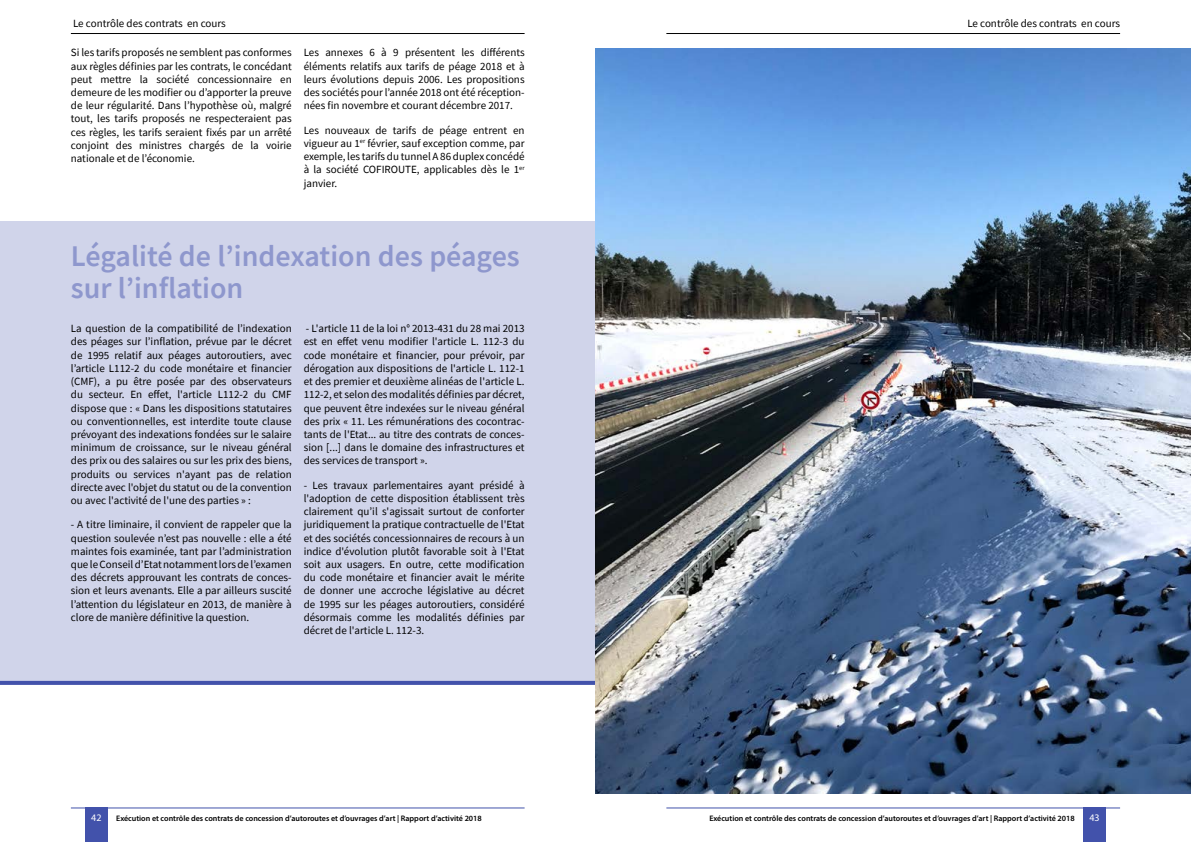
<style>
.page{position:relative;width:1191px;height:842px;background:#fff}
.page>*{position:absolute;margin:0;border:0;box-sizing:border-box;transform-origin:0 0}
.t1{font:600 30px/32px "Source Sans Pro";color:#8e97cd}
.t2{font:11px/13.2px "Source Sans Pro";color:#000;text-align:justify}
.t3{font:10px "Myriad Pro";color:#fff}
.t4{font:600 8px "Myriad Pro";color:#000}
</style>
<div class="page">
<div style="left:85px;top:808px;width:23px;height:34px;background:#4252ab"></div>
<div style="left:1083px;top:808px;width:23px;height:34px;background:#4252ab"></div>
<hr style="left:71px;top:807px;width:453px;height:1px;background:#4252ab">
<hr style="left:666px;top:807px;width:454px;height:1px;background:#4252ab">
<hr style="left:71px;top:33px;width:453px;height:1px;background:#000">
<hr style="left:666px;top:33px;width:454px;height:1px;background:#000">
<div style="left:0;top:221px;width:595px;height:464px;background:#d0d4ea"></div>
<svg style="left:0;top:681px;width:595px;height:4px;background:#4655ac"></svg>
<img style="left:595px;top:48px;width:596px;height:746px">
<p class="t2" style="left:73px;top:17px;width:154px">Le contrôle des contrats en cours</p>
<p class="t2" style="left:967px;top:17px;width:154px">Le contrôle des contrats en cours</p>
<p class="t2" style="left:71px;top:46px;width:222px">Si les tarifs proposés ne semblent pas conformes aux règles définies par les contrats, le concédant peut mettre la société concessionnaire en demeure de les modifier ou d’apporter la preuve de leur régularité. Dans l’hypothèse où, malgré tout, les tarifs proposés ne respecteraient pas ces règles, les tarifs seraient fixés par un arrêté conjoint des ministres chargés de la voirie nationale et de l’économie.</p>
<p class="t2" style="left:304px;top:46px;width:222px">Les annexes 6 à 9 présentent les différents éléments relatifs aux tarifs de péage 2018 et à leurs évolutions depuis 2006. Les propositions des sociétés pour l’année 2018 ont été réception&shy;nées fin novembre et courant décembre 2017.</p>
<p class="t2" style="left:304px;top:123px;width:222px">Les nouveaux de tarifs de péage entrent en vigueur au 1<sup>er</sup> février, sauf exception comme, par exemple, les tarifs du tunnel A 86 duplex concédé à la société COFIROUTE, applicables dès le 1<sup>er </sup>janvier.</p>
<h1 class="t1" style="left:71px;top:239px;width:450px">Légalité de l’indexation des péages sur l’inflation</h1>
<p class="t2" style="left:71px;top:322px;width:222px">La question de la compatibilité de l’indexation des péages sur l’inflation, prévue par le décret de 1995 relatif aux péages autoroutiers, avec l’article L112-2 du code monétaire et financier (CMF), a pu être posée par des observateurs du secteur. En effet, l'article L112-2 du CMF dispose que : « Dans les dispositions statutaires ou conventionnelles, est interdite toute clause prévoyant des indexations fondées sur le salaire minimum de croissance, sur le niveau général des prix ou des salaires ou sur les prix des biens, produits ou services n'ayant pas de relation directe avec l'objet du statut ou de la convention ou avec l'activité de l'une des parties » :</p>
<p class="t2" style="left:71px;top:518px;width:222px">- A titre liminaire, il convient de rappeler que la question soulevée n’est pas nouvelle : elle a été maintes fois examinée, tant par l’administration que le Conseil d’Etat notamment lors de l’examen des décrets approuvant les contrats de conces&shy;sion et leurs avenants. Elle a par ailleurs suscité l’attention du législateur en 2013, de manière à clore de manière définitive la question.</p>
<p class="t2" style="left:304px;top:322px;width:222px">- L'article 11 de la loi n° 2013-431 du 28 mai 2013 est en effet venu modifier l'article L. 112-3 du code monétaire et financier, pour prévoir, par dérogation aux dispositions de l'article L. 112-1 et des premier et deuxième alinéas de l'article L.<br>112-2, et selon des modalités définies par décret, que peuvent être indexées sur le niveau général des prix « 11. Les rémunérations des cocontrac&shy;tants de l'Etat... au titre des contrats de conces&shy;sion [...] dans le domaine des infrastructures et des services de transport ».</p>
<p class="t2" style="left:304px;top:478px;width:222px">- Les travaux parlementaires ayant présidé à l'adoption de cette disposition établissent très clairement qu’il s'agissait surtout de conforter juridiquement la pratique contractuelle de l'Etat et des sociétés concessionnaires de recours à un indice d'évolution plutôt favorable soit à l'Etat soit aux usagers. En outre, cette modification du code monétaire et financier avait le mérite de donner une accroche législative au décret de 1995 sur les péages autoroutiers, considéré désormais comme les modalités définies par décret de l'article L. 112-3.</p>
<p class="t3" style="left:91px;top:811px;width:12px">42</p>
<p class="t4" style="left:116px;top:813px;width:367px">Exécution et contrôle des contrats de concession d’autoroutes et d’ouvrages d’art | Rapport d’activité 2018</p>
<p class="t4" style="left:709px;top:813px;width:367px">Exécution et contrôle des contrats de concession d’autoroutes et d’ouvrages d’art | Rapport d’activité 2018</p>
<p class="t3" style="left:1089px;top:811px;width:12px">43</p>
</div>
